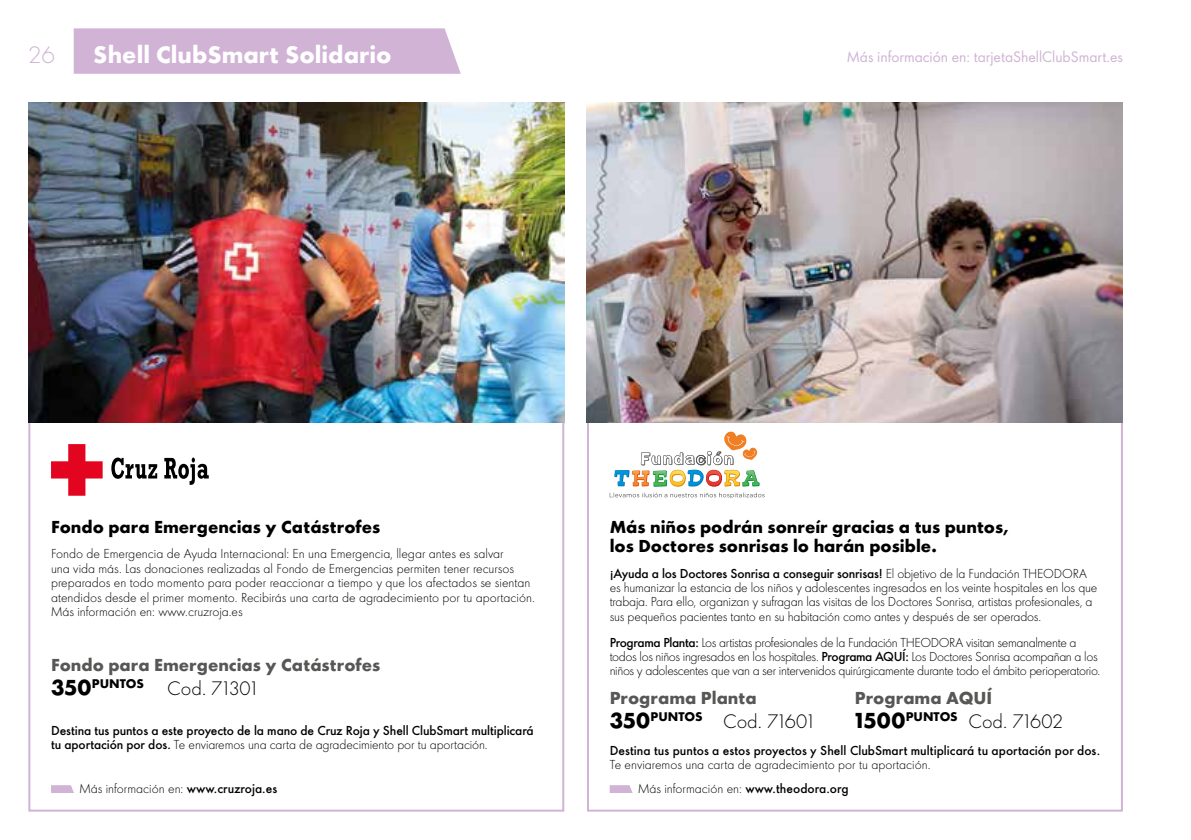
<style>
.page{position:relative;width:1191px;height:840px;background:#fff}
.page>*{position:absolute;margin:0;border:0;box-sizing:border-box;transform-origin:0 0}
.t1{font:700 22px "Shell";color:#fff}
.t2{font:300 22px "Shell";color:#d1b3d6}
.t3{font:300 18px "Shell";color:#000}
.t4{font:700 16px/19.2px "Shell";color:#000}
.t5{font:700 16px "Shell";color:#575756}
.t6{font:14px "Shell";color:#d1b3d6}
.t7{font:300 12px/14.4px "Shell";letter-spacing:-.015em;color:#000}
.t8{font:500 12px/14.4px "Shell";color:#000}
.t9{font:700 11.6px "Shell";color:#000}
.s1{font-size:20px}
.s2{font-weight:300}
.s3{font-weight:500}
.s4{font-weight:700;font-size:20px}
</style>
<div class="page">
<svg style="left:73px;top:28px;width:388px;height:46px;background:#d2b5d7"></svg>
<img style="left:28px;top:102px;width:536px;height:320px">
<img style="left:587px;top:102px;width:536px;height:320px">
<svg style="left:51px;top:785px;width:23px;height:7px"></svg>
<svg style="left:609px;top:785px;width:23px;height:7px"></svg>
<svg style="left:111px;top:457px;width:98px;height:27px"></svg>
<svg style="left:51px;top:444px;width:52px;height:51px"></svg>
<svg style="left:609px;top:492px;width:155px;height:6px"></svg>
<svg style="left:614px;top:431px;width:145px;height:55px"></svg>
<h1 class="t2" style="left:28px;top:38px;width:28px">26</h1>
<h1 class="t1" style="left:93px;top:36px;width:300px">Shell ClubSmart Solidario</h1>
<p class="t6" style="left:847px;top:45px;width:277px">Más información en: tarjetaShellClubSmart.es</p>
<h3 class="t4" style="left:51px;top:515px;width:331px">Fondo para Emergencias y Catástrofes</h3>
<p class="t7" style="left:51px;top:546px;width:485px">Fondo de Emergencia de Ayuda Internacional: En una Emergencia, llegar antes es salvar<br>una vida más. Las donaciones realizadas al Fondo de Emergencias permiten tener recursos preparados en todo momento para poder reaccionar a tiempo y que los afectados se sientan atendidos desde el primer momento. Recibirás una carta de agradecimiento por tu aportación.<br>Más información en: www.cruzroja.es</p>
<h3 class="t5" style="left:51px;top:651px;width:331px">Fondo para Emergencias y Catástrofes</h3>
<p class="t9" style="left:51px;top:674px;width:94px"><span class="s1">350</span>PUNTOS</p>
<h2 class="t3" style="left:167px;top:674px;width:92px">Cod. 71301</h2>
<p class="t8" style="left:51px;top:721px;width:484px">Destina tus puntos a este proyecto de la mano de Cruz Roja y Shell ClubSmart multiplicará tu aportación por dos. <span class="s2">Te enviaremos una carta de agradecimiento por tu aportación.</span></p>
<h3 class="t4" style="left:609px;top:515px;width:401px">Más niños podrán sonreír gracias a tus puntos, los Doctores sonrisas lo harán posible.</h3>
<p class="t7" style="left:609px;top:565px;width:489px"><span class="s3">¡Ayuda a los Doctores Sonrisa a conseguir sonrisas!</span> El objetivo de la Fundación THEODORA es humanizar la estancia de los niños y adolescentes ingresados en los veinte hospitales en los que trabaja. Para ello, organizan y sufragan las visitas de los Doctores Sonrisa, artistas profesionales, a sus pequeños pacientes tanto en su habitación como antes y después de ser operados.</p>
<p class="t7" style="left:609px;top:634px;width:492px"><span class="s3">Programa Planta:</span> Los artistas profesionales de la Fundación THEODORA visitan semanalmente a todos los niños ingresados en los hospitales. <span class="s3">Programa AQUÍ:</span> Los Doctores Sonrisa acompañan a los niños y adolescentes que van a ser intervenidos quirúrgicamente durante todo el ámbito perioperatorio.</p>
<h3 class="t5" style="left:609px;top:684px;width:148px">Programa Planta</h3>
<h2 class="t3" style="left:609px;top:707px;width:206px"><span class="s4">350</span><sup>PUNTOS</sup> Cod. 71601</h2>
<h3 class="t5" style="left:855px;top:684px;width:139px">Programa AQUÍ</h3>
<h2 class="t3" style="left:855px;top:707px;width:210px"><span class="s4">1500</span><sup>PUNTOS</sup> Cod. 71602</h2>
<p class="t8" style="left:609px;top:741px;width:492px">Destina tus puntos a estos proyectos y Shell ClubSmart multiplicará tu aportación por dos.</p>
<p class="t7" style="left:609px;top:756px;width:322px">Te enviaremos una carta de agradecimiento por tu aportación.</p>
<p class="t7" style="left:79px;top:780px;width:199px">Más información en: <span class="s3">www.cruzroja.es</span></p>
<p class="t7" style="left:638px;top:780px;width:212px">Más información en: <span class="s3">www.theodora.org</span></p>
</div>
